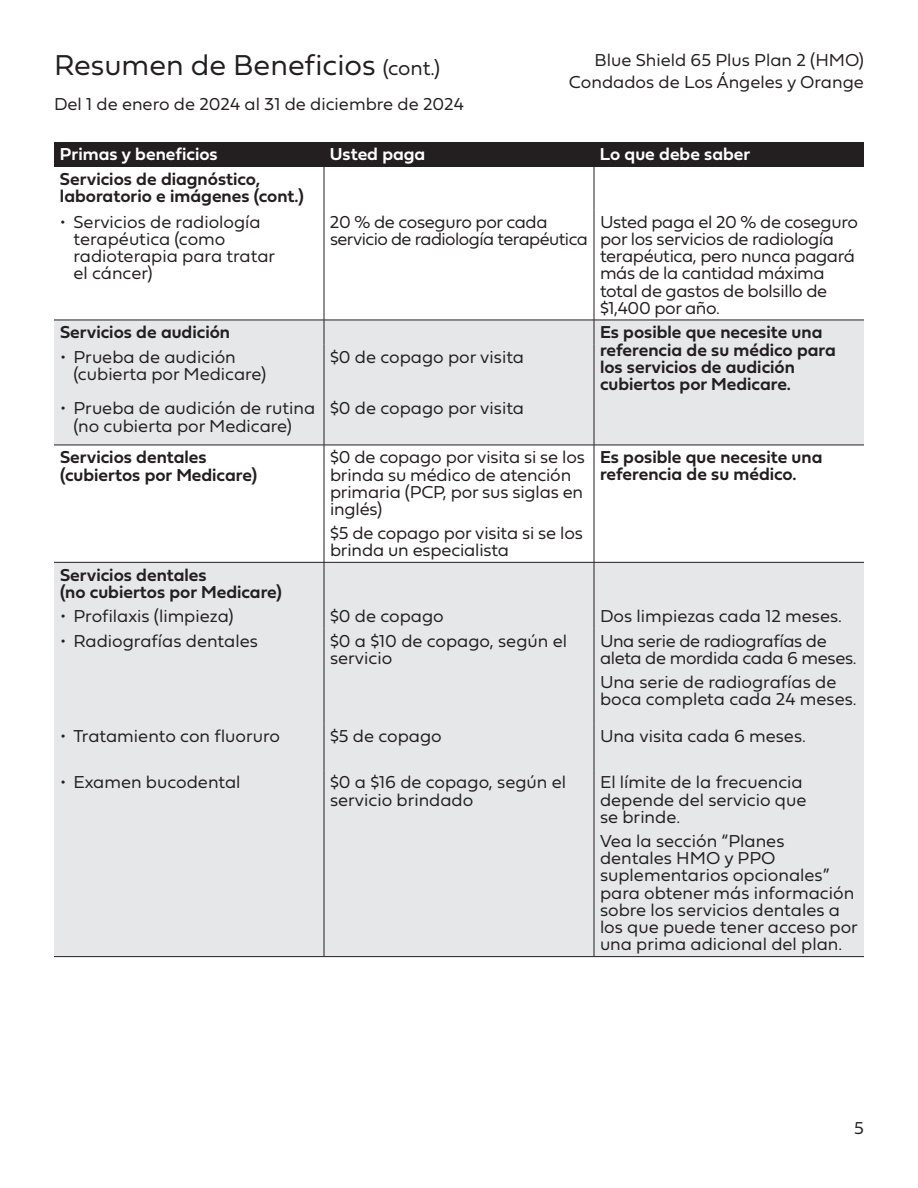
<style>
.page{position:relative;width:918px;height:1188px;background:#fff}
.page>*{position:absolute;margin:0;border:0;box-sizing:border-box;transform-origin:0 0}
.t1{font:30px "Fieldwork Geo Light";color:#231f20}
.t2{font:21px "Fieldwork Geo Light";color:#231f20}
.t3{font:18px/17.2px "Fieldwork Geo Light";color:#231f20}
.t4{font:18px/17.2px "Fieldwork Geo Demibold";color:#231f20}
.t5{font:18px/17.2px "Fieldwork Geo Light";letter-spacing:-.02em;color:#231f20}
.t6{font:18px/17.2px "Fieldwork Geo Light";letter-spacing:-.03em;color:#231f20}
.t7{font:18px "Fieldwork Geo Demibold";color:#fff}
</style>
<div class="page">
<div style="left:594px;top:770px;width:270px;height:187px;background:#e6e7e9"></div>
<div style="left:54px;top:142px;width:270px;height:24px;background:#231f20"></div>
<div style="left:324px;top:142px;width:270px;height:24px;background:#231f20"></div>
<div style="left:594px;top:142px;width:270px;height:24px;background:#231f20"></div>
<div style="left:54px;top:320px;width:270px;height:24px;background:#e6e7e9"></div>
<div style="left:324px;top:320px;width:270px;height:24px;background:#e6e7e9"></div>
<div style="left:594px;top:320px;width:270px;height:76px;background:#e6e7e9"></div>
<div style="left:54px;top:344px;width:270px;height:52px;background:#e6e7e9"></div>
<div style="left:324px;top:344px;width:270px;height:52px;background:#e6e7e9"></div>
<div style="left:54px;top:396px;width:270px;height:49px;background:#e6e7e9"></div>
<div style="left:324px;top:396px;width:270px;height:49px;background:#e6e7e9"></div>
<div style="left:594px;top:396px;width:270px;height:49px;background:#e6e7e9"></div>
<div style="left:54px;top:562px;width:270px;height:42px;background:#e6e7e9"></div>
<div style="left:324px;top:562px;width:270px;height:42px;background:#e6e7e9"></div>
<div style="left:594px;top:562px;width:270px;height:42px;background:#e6e7e9"></div>
<div style="left:54px;top:604px;width:270px;height:24px;background:#e6e7e9"></div>
<div style="left:324px;top:604px;width:270px;height:24px;background:#e6e7e9"></div>
<div style="left:594px;top:604px;width:270px;height:24px;background:#e6e7e9"></div>
<div style="left:54px;top:628px;width:270px;height:96px;background:#e6e7e9"></div>
<div style="left:324px;top:628px;width:270px;height:96px;background:#e6e7e9"></div>
<div style="left:594px;top:628px;width:270px;height:96px;background:#e6e7e9"></div>
<div style="left:54px;top:724px;width:270px;height:46px;background:#e6e7e9"></div>
<div style="left:324px;top:724px;width:270px;height:46px;background:#e6e7e9"></div>
<div style="left:594px;top:724px;width:270px;height:46px;background:#e6e7e9"></div>
<div style="left:54px;top:770px;width:270px;height:187px;background:#e6e7e9"></div>
<div style="left:324px;top:770px;width:270px;height:187px;background:#e6e7e9"></div>
<hr style="left:54px;top:320px;width:270px;height:1px;background:#231f20">
<hr style="left:324px;top:320px;width:270px;height:1px;background:#231f20">
<hr style="left:324px;top:166px;width:1px;height:43px;background:#231f20">
<hr style="left:324px;top:209px;width:1px;height:111px;background:#231f20">
<hr style="left:594px;top:166px;width:1px;height:43px;background:#231f20">
<hr style="left:594px;top:209px;width:1px;height:111px;background:#231f20">
<svg style="left:324px;top:320px;width:1px;height:24px"></svg>
<hr style="left:324px;top:344px;width:1px;height:52px;background:#231f20">
<hr style="left:324px;top:563px;width:1px;height:41px;background:#231f20">
<hr style="left:594px;top:563px;width:1px;height:41px;background:#231f20">
<svg style="left:324px;top:604px;width:1px;height:24px"></svg>
<svg style="left:594px;top:604px;width:1px;height:24px"></svg>
<hr style="left:324px;top:628px;width:1px;height:96px;background:#231f20">
<hr style="left:594px;top:628px;width:1px;height:96px;background:#231f20">
<hr style="left:324px;top:724px;width:1px;height:46px;background:#231f20">
<hr style="left:594px;top:724px;width:1px;height:46px;background:#231f20">
<hr style="left:324px;top:770px;width:1px;height:186px;background:#231f20">
<hr style="left:594px;top:770px;width:1px;height:186px;background:#231f20">
<hr style="left:54px;top:956px;width:270px;height:1px;background:#231f20">
<hr style="left:324px;top:956px;width:270px;height:1px;background:#231f20">
<hr style="left:594px;top:956px;width:270px;height:1px;background:#231f20">
<hr style="left:324px;top:396px;width:1px;height:49px;background:#231f20">
<hr style="left:594px;top:320px;width:270px;height:1px;background:#231f20">
<svg style="left:594px;top:320px;width:1px;height:24px"></svg>
<hr style="left:594px;top:344px;width:1px;height:52px;background:#231f20">
<hr style="left:594px;top:396px;width:1px;height:49px;background:#231f20">
<hr style="left:54px;top:445px;width:270px;height:1px;background:#231f20">
<hr style="left:324px;top:445px;width:270px;height:1px;background:#231f20">
<hr style="left:324px;top:445px;width:1px;height:117px;background:#231f20">
<hr style="left:594px;top:445px;width:270px;height:1px;background:#231f20">
<hr style="left:594px;top:445px;width:1px;height:117px;background:#231f20">
<hr style="left:54px;top:562px;width:270px;height:1px;background:#231f20">
<hr style="left:324px;top:562px;width:270px;height:1px;background:#231f20">
<hr style="left:594px;top:562px;width:270px;height:1px;background:#231f20">
<h1 class="t1" style="left:54px;top:41px;width:323px">Resumen de Benefcios</h1>
<p class="t3" style="left:595px;top:51px;width:271px">Blue Shield 65 Plus Plan 2 (HMO)</p>
<p class="t2" style="left:383px;top:51px;width:59px">(cont.)</p>
<p class="t3" style="left:569px;top:72px;width:297px">Condados de Los Ángeles y Orange</p>
<p class="t3" style="left:54px;top:94px;width:411px">Del 1 de enero de 2024 al 31 de diciembre de 2024</p>
<p class="t7" style="left:60px;top:140px;width:159px">Primas y benefcios</p>
<p class="t7" style="left:330px;top:140px;width:97px">Usted paga</p>
<p class="t7" style="left:600px;top:140px;width:152px">Lo que debe saber</p>
<p class="t4" style="left:60px;top:169px;width:245px">Servicios de diagnóstico, laboratorio e imágenes (cont.)</p>
<p class="t3" style="left:73px;top:212px;width:203px;text-indent:-14px">• Servicios de radiología terapéutica (como radioterapia para tratar el cáncer)</p>
<p class="t6" style="left:330px;top:212px;width:259px">20 % de coseguro por cada servicio de radiología terapéutica</p>
<p class="t5" style="left:600px;top:212px;width:260px">Usted paga el 20 % de coseguro por los servicios de radiología terapéutica, pero nunca pagará más de la cantidad máxima total de gastos de bolsillo de $1,400 por año.</p>
<p class="t4" style="left:60px;top:323px;width:172px">Servicios de audición</p>
<p class="t4" style="left:600px;top:323px;width:238px">Es posible que necesite una referencia de su médico para los servicios de audición cubiertos por Medicare.</p>
<p class="t3" style="left:74px;top:347px;width:194px;text-indent:-14px">• Prueba de audición (cubierta por Medicare)</p>
<p class="t3" style="left:330px;top:347px;width:196px">$0 de copago por visita</p>
<p class="t3" style="left:60px;top:399px;width:257px;text-align:center">• Prueba de audición de rutina (no cubierta por Medicare)</p>
<p class="t3" style="left:330px;top:399px;width:196px">$0 de copago por visita</p>
<p class="t4" style="left:60px;top:448px;width:199px">Servicios dentales (cubiertos por Medicare)</p>
<p class="t3" style="left:330px;top:448px;width:256px">$0 de copago por visita si se los brinda su médico de atención primaria (PCP, por sus siglas en inglés)</p>
<p class="t3" style="left:330px;top:524px;width:254px">$5 de copago por visita si se los brinda un especialista</p>
<p class="t4" style="left:600px;top:448px;width:224px">Es posible que necesite una referencia de su médico.</p>
<p class="t4" style="left:60px;top:565px;width:224px">Servicios dentales<br>(no cubiertos por Medicare)</p>
<p class="t3" style="left:60px;top:607px;width:175px">• Proflaxis (limpieza)</p>
<p class="t3" style="left:330px;top:607px;width:115px">$0 de copago</p>
<p class="t3" style="left:600px;top:607px;width:244px">Dos limpiezas cada 12 meses.</p>
<p class="t3" style="left:60px;top:631px;width:199px">• Radiografías dentales</p>
<p class="t3" style="left:330px;top:631px;width:239px">$0 a $10 de copago, según el servicio</p>
<p class="t5" style="left:600px;top:631px;width:258px">Una serie de radiografías de aleta de mordida cada 6 meses.</p>
<p class="t3" style="left:600px;top:672px;width:258px">Una serie de radiografías de boca completa cada 24 meses.</p>
<p class="t3" style="left:60px;top:727px;width:222px">• Tratamiento con fuoruro</p>
<p class="t3" style="left:330px;top:727px;width:113px">$5 de copago</p>
<p class="t3" style="left:330px;top:773px;width:238px">$0 a $16 de copago, según el servicio brindado</p>
<p class="t3" style="left:600px;top:727px;width:207px">Una visita cada 6 meses.</p>
<p class="t3" style="left:600px;top:773px;width:208px">El límite de la frecuencia depende del servicio que se brinde.</p>
<p class="t3" style="left:600px;top:831px;width:260px">Vea la sección “Planes dentales HMO y PPO suplementarios opcionales” para obtener más información sobre los servicios dentales a los que puede tener acceso por una prima adicional del plan.</p>
<p class="t3" style="left:60px;top:773px;width:182px">• Examen bucodental</p>
<p class="t3" style="left:854px;top:1119px;width:11px">5</p>
</div>
